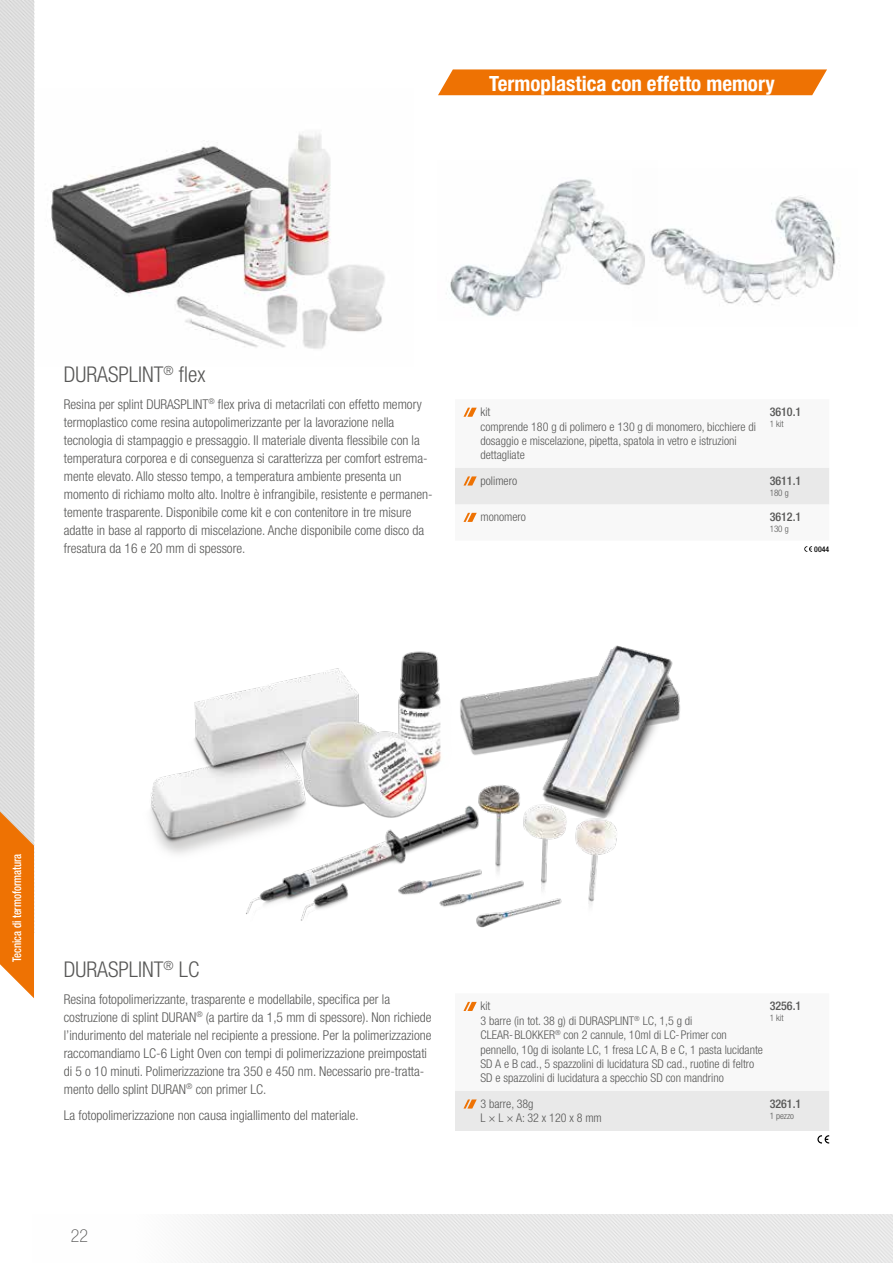
<style>
.page{position:relative;width:893px;height:1263px;background:#fff}
.page>*{position:absolute;margin:0;border:0;box-sizing:border-box;transform-origin:0 0}
.t1{font:300 condensed 21.75px "Helvetica Neue LT Pro";color:#575756}
.t2{font:700 condensed 21px "Helvetica Neue LT Pro";color:#fff}
.t3{font:100 condensed 18px "Helvetica Neue LT Pro";color:#575756}
.t4{font:300 condensed 13.5px/18px "Helvetica Neue LT Pro";color:#575756}
.t5{font:300 condensed 12px/14.4px "Helvetica Neue LT Pro";color:#575756}
.t6{font:500 condensed 12px "Helvetica Neue LT Pro";color:#575756}
.t7{font:500 condensed 12px "Helvetica Neue LT Pro";letter-spacing:-.005em;color:#fff;scale:.9 1}
.t8{font:300 condensed 9px "Helvetica Neue LT Pro";color:#575756}
.t9{font:500 condensed 7.8px "Helvetica Neue LT Pro";color:#000}
</style>
<div class="page">
<img style="left:187px;top:1214px;width:706px;height:49px">
<div style="left:0;top:0;width:34px;height:799px;background:#ddd"></div>
<svg style="left:0;top:799px;width:34px;height:199px;background:#ec8d38"></svg>
<img style="left:450px;top:179px;width:182px;height:137px">
<img style="left:632px;top:195px;width:205px;height:110px">
<img style="left:51px;top:133px;width:334px;height:216px">
<svg style="left:438px;top:69px;width:389px;height:26px;background:#ee7910"></svg>
<img style="left:150px;top:645px;width:530px;height:283px">
<svg style="left:455px;top:1001px;width:374px;height:142px"></svg>
<svg style="left:455px;top:407px;width:374px;height:106px"></svg>
<svg style="left:463px;top:408px;width:14px;height:9px"></svg>
<div style="left:455px;top:468px;width:374px;height:36px;background:#e9e9e9"></div>
<svg style="left:463px;top:513px;width:14px;height:9px"></svg>
<svg style="left:804px;top:546px;width:8px;height:6px"></svg>
<h2 class="t2" style="left:489px;top:70px;width:287px">Termoplastica con effetto memory</h2>
<h1 class="t1" style="left:64px;top:362px;width:143px">DURASPLINT<sup>®</sup> flex</h1>
<p class="t4" style="left:64px;top:395px;width:370px">Resina per splint DURASPLINT<sup>®</sup> flex priva di metacrilati con effetto memory termoplastico come resina autopolimerizzante per la lavorazione nella tecnologia di stampaggio e pressaggio. Il materiale diventa flessibile con la temperatura corporea e di conseguenza si caratterizza per comfort estrema&shy;mente elevato. Allo stesso tempo, a temperatura ambiente presenta un momento di richiamo molto alto. Inoltre è infrangibile, resistente e permanen&shy;temente trasparente. Disponibile come kit e con contenitore in tre misure adatte in base al rapporto di miscelazione. Anche disponibile come disco da fresatura da 16 e 20 mm di spessore.</p>
<p class="t5" style="left:480px;top:405px;width:277px">kit<br>comprende 180 g di polimero e 130 g di monomero, bicchiere di dosaggio e miscelazione, pipetta, spatola in vetro e istruzioni dettagliate</p>
<p class="t6" style="left:770px;top:405px;width:33px">3610.1</p>
<p class="t8" style="left:770px;top:419px;width:15px">1 kit</p>
<p class="t5" style="left:480px;top:473px;width:38px">polimero</p>
<p class="t6" style="left:770px;top:474px;width:33px">3611.1</p>
<p class="t8" style="left:770px;top:487px;width:21px">180 g</p>
<p class="t5" style="left:480px;top:510px;width:47px">monomero</p>
<p class="t6" style="left:770px;top:510px;width:33px">3612.1</p>
<p class="t8" style="left:770px;top:524px;width:21px">130 g</p>
<p class="t9" style="left:814px;top:544px;width:16px">0044</p>
<p class="t7" style="left:10px;top:962px;width:122px;rotate:-90deg">Tecnica di termoformatura</p>
<h1 class="t1" style="left:64px;top:957px;width:137px">DURASPLINT<sup>®</sup> LC</h1>
<p class="t4" style="left:64px;top:990px;width:369px">Resina fotopolimerizzante, trasparente e modellabile, specifica per la costruzione di splint DURAN<sup>®</sup> (a partire da 1,5 mm di spessore). Non richiede l’indurimento del materiale nel recipiente a pressione. Per la polimerizzazione raccomandiamo LC-6 Light Oven con tempi di polimerizzazione preimpostati di 5 o 10 minuti. Polimerizzazione tra 350 e 450 nm. Necessario pre-tratta&shy;mento dello splint DURAN<sup>®</sup> con primer LC.</p>
<p class="t4" style="left:64px;top:1106px;width:296px">La fotopolimerizzazione non causa ingiallimento del materiale.</p>
<h3 class="t3" style="left:71px;top:1226px;width:19px">22</h3>
<p class="t5" style="left:480px;top:999px;width:284px">kit<br>3 barre (in tot. 38 g) di DURASPLINT<sup>®</sup> LC, 1,5 g di CLEAR-BLOKKER<sup>®</sup> con 2 cannule, 10ml di LC-Primer con pennello, 10g di isolante LC, 1 fresa LC A, B e C, 1 pasta lucidante SD A e B cad., 5 spazzolini di lucidatura SD cad., ruotine di feltro SD e spazzolini di lucidatura a specchio SD con mandrino</p>
<p class="t6" style="left:770px;top:999px;width:33px">3256.1</p>
<p class="t8" style="left:770px;top:1013px;width:15px">1 kit</p>
<p class="t5" style="left:480px;top:1096px;width:123px">3 barre, 38g<br>L × L × A: 32 x 120 x 8 mm</p>
<p class="t6" style="left:770px;top:1096px;width:33px">3261.1</p>
<p class="t8" style="left:770px;top:1110px;width:26px">1 pezzo</p>
</div>
